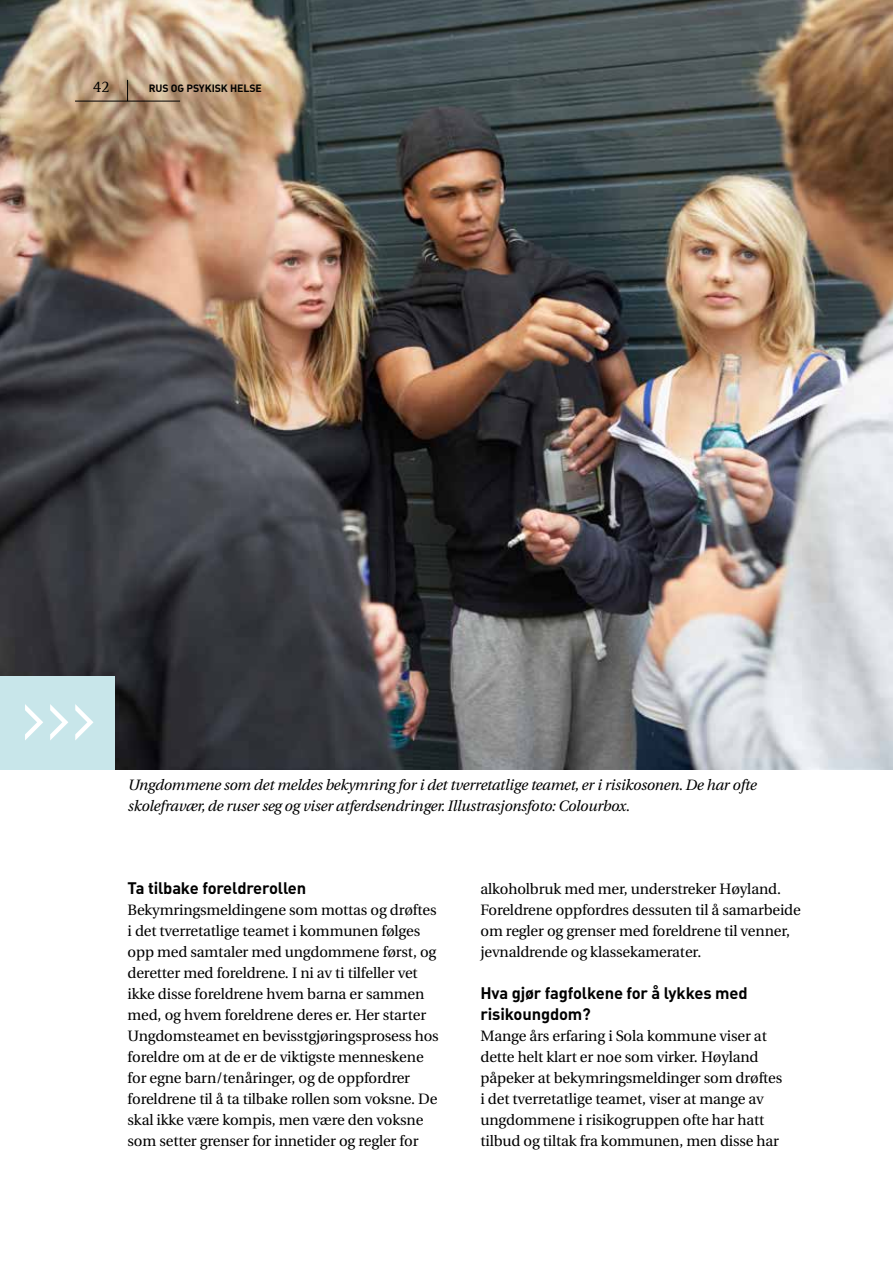
<style>
.page{position:relative;width:893px;height:1263px;background:#fff}
.page>*{position:absolute;margin:0;border:0;box-sizing:border-box;transform-origin:0 0}
.t1{font:93px "DIN Light Alternate";color:#fff}
.t2{font:16.65px "Rotis Serif";color:#000}
.t3{font:16.5px/21px "DIN Bold Alternate";letter-spacing:-.01em;color:#000}
.t4{font:15px/21px "Utopia";letter-spacing:-.01em;color:#000}
.t5{font:italic 15px/21px "Utopia";letter-spacing:-.015em;color:#000}
.t6{font:10.5px "DIN Bold Alternate";letter-spacing:-.01em;color:#000}
</style>
<div class="page">
<img style="left:0;top:0;width:893px;height:770px">
<div style="left:0;top:676px;width:115px;height:94px;background:#c8e6ea"></div>
<hr style="left:75px;top:101px;width:105px;height:1px;background:#000">
<svg style="left:127px;top:80px;width:1px;height:21px"></svg>
<p class="t2" style="left:93px;top:77px;width:18px">42</p>
<p class="t6" style="left:149px;top:81px;width:114px">RUS OG PSYKISK HELSE</p>
<h1 class="t1" style="left:17px;top:656px;width:81px">›››</h1>
<p class="t5" style="left:128px;top:774px;width:630px">Ungdommene som det meldes bekymring for i det tverretatlige teamet, er i risikosonen. De har ofte skolefravær, de ruser seg og viser atferdsendringer. Illustrasjonsfoto: Colourbox.</p>
<p class="t3" style="left:128px;top:877px;width:180px">Ta tilbake foreldrerollen</p>
<p class="t4" style="left:128px;top:900px;width:313px">Bekymringsmeldingene som mottas og drøftes i det tverretatlige teamet i kommunen følges opp med samtaler med ungdommene først, og deretter med foreldrene. I ni av ti tilfeller vet ikke disse foreldrene hvem barna er sammen med, og hvem foreldrene deres er. Her starter Ungdomsteamet en bevisstgjøringsprosess hos foreldre om at de er de viktigste menneskene for egne barn/tenåringer, og de oppfordrer foreldrene til å ta tilbake rollen som voksne. De skal ikke være kompis, men være den voksne som setter grenser for innetider og regler for</p>
<p class="t4" style="left:480px;top:879px;width:322px">alkoholbruk med mer, understreker Høyland.<br>Foreldrene oppfordres dessuten til å samarbeide om regler og grenser med foreldrene til venner, jevnaldrende og klassekamerater.</p>
<p class="t3" style="left:480px;top:982px;width:269px">Hva gjør fagfolkene for å lykkes med risikoungdom?</p>
<p class="t4" style="left:480px;top:1026px;width:303px">Mange års erfaring i Sola kommune viser at dette helt klart er noe som virker. Høyland påpeker at bekymringsmeldinger som drøftes i det tverretatlige teamet, viser at mange av ungdommene i risikogruppen ofte har hatt tilbud og tiltak fra kommunen, men disse har</p>
</div>
